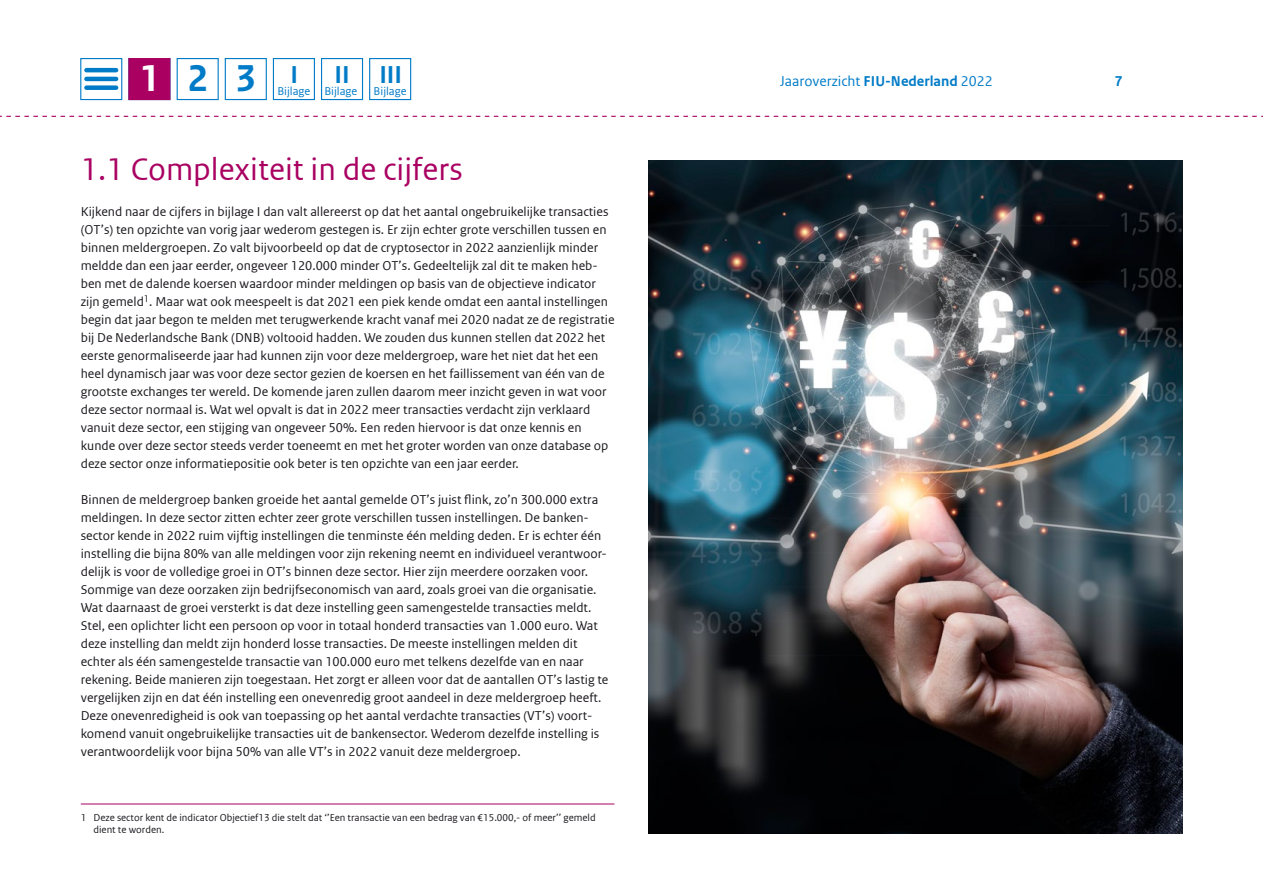
<style>
.page{position:relative;width:1263px;height:893px;background:#fff}
.page>*{position:absolute;margin:0;border:0;box-sizing:border-box;transform-origin:0 0}
.t1{font:700 39.45px "Rijksoverheid Sans Text";color:#007bc7}
.t2{font:700 39.45px "Rijksoverheid Sans Text";color:#fff}
.FIU_Paragraph-1{font:33px "Rijksoverheid Sans Web Text";color:#a90061}
.t3{font:700 25.8px "Rijksoverheid Sans Text";color:#007bc7}
.t4{font:15px "Rijksoverheid Sans Web Text";color:#007bc7}
.t5{font:700 15px "Rijksoverheid Sans Web Text";color:#007bc7}
.t6{font:13.5px/18px "Rijksoverheid Sans Web Text";color:#1a171c}
.t7{font:12px "Rijksoverheid Sans Web Text";color:#007bc7}
.FIU_voetnoot{font:10.5px/12.6px "Rijksoverheid Sans Web Text";color:#1a171c}
.s1{font-weight:700}
</style>
<div class="page">
<svg style="left:80px;top:58px;width:42px;height:42px"></svg>
<hr style="left:86px;top:68px;width:30px;height:4px;background:#007bc7">
<hr style="left:86px;top:77px;width:30px;height:4px;background:#007bc7">
<div style="left:86px;top:85px;width:30px;height:5px;background:#007bc7"></div>
<svg style="left:0;top:116px;width:1263px;height:1px"></svg>
<div style="left:225px;top:58px;width:42px;height:42px;background:#fff;border:1px solid #007bc7"></div>
<div style="left:177px;top:58px;width:42px;height:42px;background:#fff;border:1px solid #007bc7"></div>
<div style="left:273px;top:58px;width:42px;height:42px;background:#fff;border:1px solid #007bc7"></div>
<div style="left:321px;top:58px;width:42px;height:42px;background:#fff;border:1px solid #007bc7"></div>
<div style="left:369px;top:58px;width:42px;height:42px;background:#fff;border:1px solid #007bc7"></div>
<div style="left:128px;top:58px;width:42px;height:42px;background:#a90061;border:1px solid #a90061"></div>
<hr style="left:81px;top:804px;width:533px;height:1px;background:#a90061">
<img style="left:648px;top:160px;width:534px;height:673px">
<h1 class="t2" style="left:140px;top:56px;width:22px">1</h1>
<h1 class="t1" style="left:187px;top:56px;width:112px">23 <sup>I</sup></h1>
<p class="t4" style="left:780px;top:72px;width:214px">Jaaroverzicht <span class="s1">FIU-Nederland</span> 2022</p>
<p class="t5" style="left:1115px;top:72px;width:9px">7</p>
<h3 class="t3" style="left:334px;top:60px;width:17px">II</h3>
<p class="t7" style="left:324px;top:84px;width:34px">Bijlage</p>
<h3 class="t3" style="left:379px;top:60px;width:24px">III</h3>
<p class="t7" style="left:277px;top:84px;width:34px">Bijlage</p>
<p class="t7" style="left:374px;top:84px;width:34px">Bijlage</p>
<p class="FIU_Paragraph-1" style="left:81px;top:150px;width:383px">1.1 Complexiteit in de cijfers</p>
<p class="t6" style="left:81px;top:203px;width:535px">Kijkend naar de cijfers in bijlage I dan valt allereerst op dat het aantal ongebruikelijke transacties (OT’s) ten opzichte van vorig jaar wederom gestegen is. Er zijn echter grote verschillen tussen en binnen meldergroepen. Zo valt bijvoorbeeld op dat de cryptosector in 2022 aanzienlijk minder meldde dan een jaar eerder, ongeveer 120.000 minder OT’s. Gedeeltelijk zal dit te maken heb&shy;ben met de dalende koersen waardoor minder meldingen op basis van de objectieve indicator zijn gemeld<sup>1</sup>. Maar wat ook meespeelt is dat 2021 een piek kende omdat een aantal instellingen begin dat jaar begon te melden met terugwerkende kracht vanaf mei 2020 nadat ze de registratie bij De Nederlandsche Bank (DNB) voltooid hadden. We zouden dus kunnen stellen dat 2022 het eerste genormaliseerde jaar had kunnen zijn voor deze meldergroep, ware het niet dat het een heel dynamisch jaar was voor deze sector gezien de koersen en het faillissement van één van de grootste exchanges ter wereld. De komende jaren zullen daarom meer inzicht geven in wat voor deze sector normaal is. Wat wel opvalt is dat in 2022 meer transacties verdacht zijn verklaard vanuit deze sector, een stijging van ongeveer 50%. Een reden hiervoor is dat onze kennis en kunde over deze sector steeds verder toeneemt en met het groter worden van onze database op deze sector onze informatiepositie ook beter is ten opzichte van een jaar eerder.</p>
<p class="t6" style="left:81px;top:491px;width:529px">Binnen de meldergroep banken groeide het aantal gemelde OT’s juist flink, zo’n 300.000 extra meldingen. In deze sector zitten echter zeer grote verschillen tussen instellingen. De banken&shy;sector kende in 2022 ruim vijftig instellingen die tenminste één melding deden. Er is echter één instelling die bijna 80% van alle meldingen voor zijn rekening neemt en individueel verantwoor&shy;delijk is voor de volledige groei in OT’s binnen deze sector. Hier zijn meerdere oorzaken voor.<br>Sommige van deze oorzaken zijn bedrijfseconomisch van aard, zoals groei van die organisatie.<br>Wat daarnaast de groei versterkt is dat deze instelling geen samengestelde transacties meldt.<br>Stel, een oplichter licht een persoon op voor in totaal honderd transacties van 1.000 euro. Wat deze instelling dan meldt zijn honderd losse transacties. De meeste instellingen melden dit echter als één samengestelde transactie van 100.000 euro met telkens dezelfde van en naar rekening. Beide manieren zijn toegestaan. Het zorgt er alleen voor dat de aantallen OT’s lastig te vergelijken zijn en dat één instelling een onevenredig groot aandeel in deze meldergroep heeft.<br>Deze onevenredigheid is ook van toepassing op het aantal verdachte transacties (VT’s) voort&shy;komend vanuit ongebruikelijke transacties uit de bankensector. Wederom dezelfde instelling is verantwoordelijk voor bijna 50% van alle VT’s in 2022 vanuit deze meldergroep.</p>
<p class="FIU_voetnoot" style="left:94px;top:811px;width:504px;text-indent:-13px">1 Deze sector kent de indicator Objectief13 die stelt dat ‘’Een transactie van een bedrag van €15.000,- of meer’’ gemeld dient te worden.</p>
</div>
